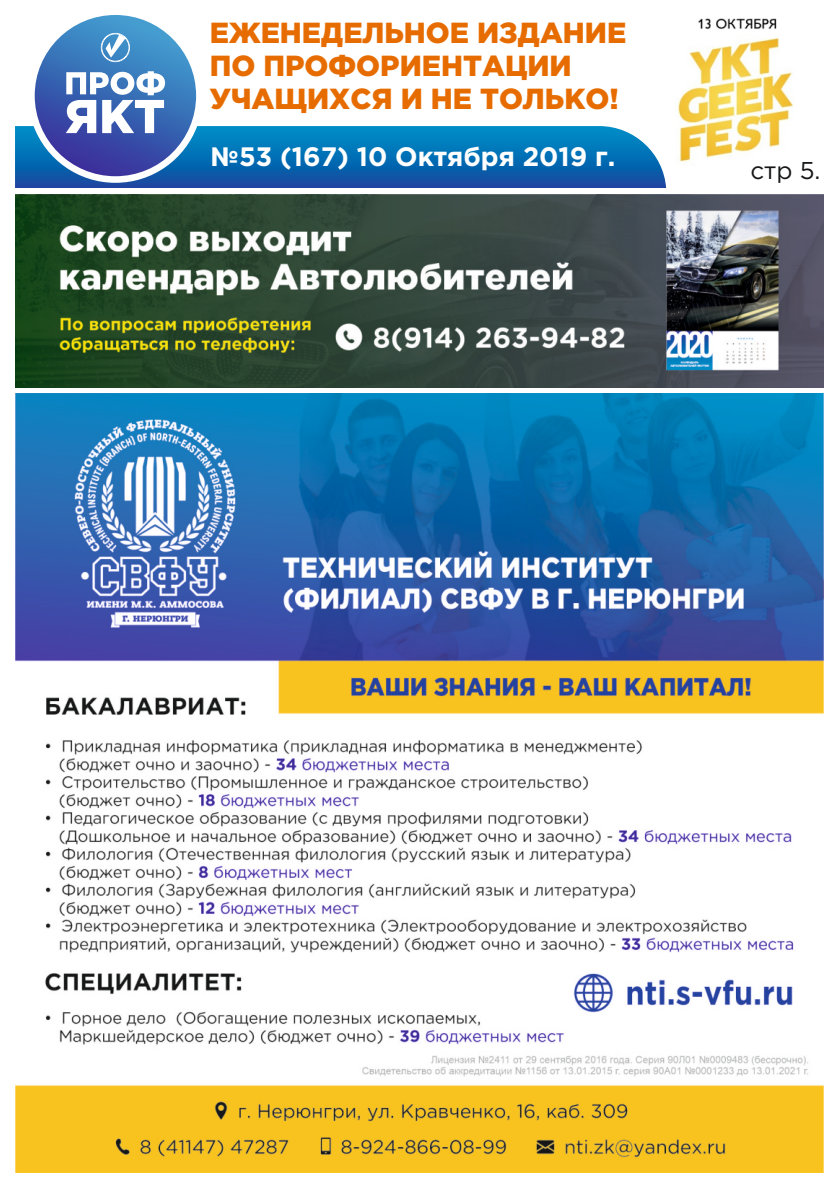
<style>
.page{position:relative;width:840px;height:1191px;background:#fff}
.page>*{position:absolute;margin:0;border:0;box-sizing:border-box;transform-origin:0 0}
.t1{font:900 29px/32.8px "Gotham Pro";color:#e76c00}
.t2{font:700 26.6px "Gotham Pro";color:#fff}
.t3{font:24.2px "Gotham Pro";color:#151616}
</style>
<div class="page">
<img style="left:678px;top:38px;width:115px;height:124px">
<img style="left:698px;top:18px;width:79px;height:11px">
<svg style="left:15px;top:126px;width:650px;height:62px;background:#1773b7"></svg>
<svg style="left:35px;top:15px;width:161px;height:161px;background:#3a68b4"></svg>
<svg style="left:66px;top:71px;width:99px;height:62px"></svg>
<svg style="left:101px;top:33px;width:29px;height:29px"></svg>
<img style="left:16px;top:393px;width:807px;height:779px">
<img style="left:15px;top:195px;width:808px;height:192px">
<p class="t1" style="left:210px;top:19px;width:418px">ЕЖЕНЕДЕЛЬНОЕ ИЗДАНИЕ<br>ПО ПРОФОРИЕНТАЦИИ<br>УЧАЩИХСЯ И НЕ ТОЛЬКО!</p>
<p class="t2" style="left:211px;top:147px;width:405px">№53 (167) 10 Октября 2019 г.</p>
<p class="t3" style="left:750px;top:161px;width:72px">стр 5.</p>
</div>
